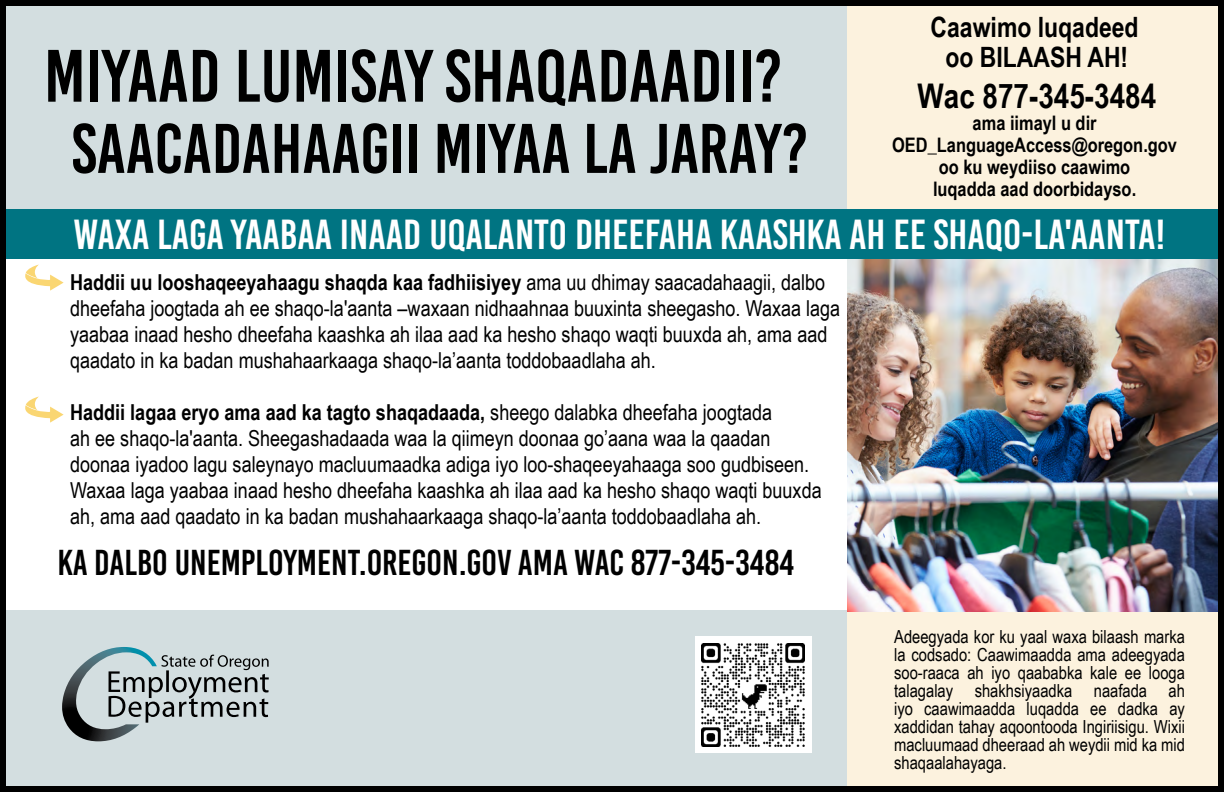
<style>
.page{position:relative;width:1224px;height:792px;background:#fff}
.page>*{position:absolute;margin:0;border:0;box-sizing:border-box;transform-origin:0 0}
.t1{font:74px "Bebas Kai";color:#000}
.t2{font:70px "Bebas Kai";color:#000}
.t3{font:42px "Bebas Kai";color:#fff}
.t4{font:36px "Bebas Kai";color:#000}
.t5{font:700 34px "Arial Narrow";color:#000}
.t6{font:700 28px/30px "Arial Narrow";color:#000;text-align:center}
.t7{font:22px/26px "Arial Narrow";color:#000}
.t8{font:700 20px/22px "Arial Narrow";color:#000;text-align:center}
.t9{font:18px/18px "Arial Narrow";color:#000;text-align:justify}
.s1{color:#fff}
.s2{font-weight:700}
</style>
<div class="page">
<div style="left:1px;top:1px;width:1222px;height:790px;background:#d3dee0"></div>
<div style="left:848px;top:1px;width:375px;height:790px;background:#fcf2de"></div>
<div style="left:1px;top:257px;width:1222px;height:352px;background:#fff"></div>
<img style="left:847px;top:259px;width:370px;height:353px">
<div style="left:1px;top:209px;width:1222px;height:50px;background:#007482"></div>
<svg style="left:62px;top:647px;width:207px;height:94px"></svg>
<div style="left:695px;top:637px;width:116px;height:116px;background:#fff"></div>
<svg style="left:25px;top:265px;width:39px;height:26px"></svg>
<svg style="left:25px;top:397px;width:39px;height:26px"></svg>
<img style="left:701px;top:644px;width:104px;height:103px">
<div style="left:0;top:0;width:1224px;height:792px;border:6px solid #000"></div>
<h1 class="t1" style="left:44px;top:36px;width:740px">MIYAAD LUMISAY SHAQADAADII?</h1>
<h2 class="t2" style="left:72px;top:111px;width:738px">SAACADAHAAGII MIYAA LA JARAY?</h2>
<p class="t6" style="left:931px;top:11px;width:209px">Caawimo luqadeed oo BILAASH AH!</p>
<h3 class="t5" style="left:918px;top:70px;width:240px">Wac 877-345-3484</h3>
<p class="t8" style="left:892px;top:111px;width:286px">ama iimayl u dir<br>OED_LanguageAccess@oregon.gov oo ku weydiiso caawimo<br>luqadda aad doorbidayso.</p>
<h3 class="t3" style="left:74px;top:212px;width:1093px">WAXA LAGA YAABAA INAAD UQALANTO DHEEFAHA KAASHKA AH EE SHAQO-LA'AANTA!</h3>
<p class="t7" style="left:70px;top:269px;width:772px;text-indent:-30px"><span class="s1">•</span> <span class="s2">Haddii uu looshaqeeyahaagu shaqda kaa fadhiisiyey</span> ama uu dhimay saacadahaagii, dalbo dheefaha joogtada ah ee shaqo-la'aanta –waxaan nidhaahnaa buuxinta sheegasho. Waxaa laga yaabaa inaad hesho dheefaha kaashka ah ilaa aad ka hesho shaqo waqti buuxda ah, ama aad qaadato in ka badan mushahaarkaaga shaqo-la’aanta toddobaadlaha ah.</p>
<p class="t7" style="left:70px;top:399px;width:753px;text-indent:-30px"><span class="s1">•</span> <span class="s2">Haddii lagaa eryo ama aad ka tagto shaqadaada,</span> sheego dalabka dheefaha joogtada<br>ah ee shaqo-la'aanta. Sheegashadaada waa la qiimeyn doonaa go’aana waa la qaadan doonaa iyadoo lagu saleynayo macluumaadka adiga iyo loo-shaqeeyahaaga soo gudbiseen.<br>Waxaa laga yaabaa inaad hesho dheefaha kaashka ah ilaa aad ka hesho shaqo waqti buuxda ah, ama aad qaadato in ka badan mushahaarkaaga shaqo-la’aanta toddobaadlaha ah.</p>
<h3 class="t4" style="left:58px;top:543px;width:738px">KA DALBO UNEMPLOYMENT.OREGON.GOV AMA WAC 877-345-3484</h3>
<p class="t9" style="left:894px;top:627px;width:292px">Adeegyada kor ku yaal waxa bilaash marka la codsado: Caawimaadda ama adeegyada soo-raaca ah iyo qaababka kale ee looga talagalay shakhsiyaadka naafada ah iyo caawimaadda luqadda ee dadka ay xaddidan tahay aqoontooda Ingiriisigu. Wixii macluumaad dheeraad ah weydii mid ka mid shaqaalahayaga.</p>
</div>
